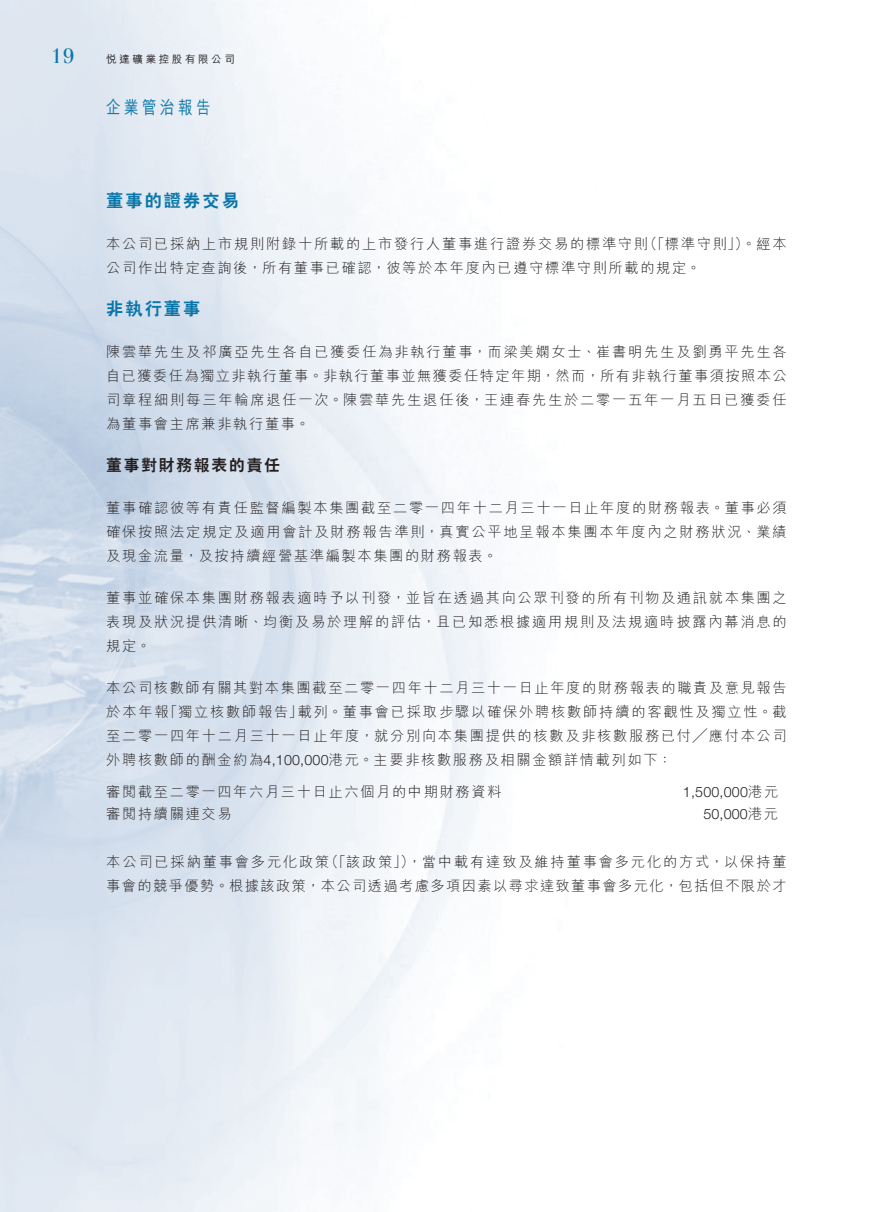
<style>
.page{position:relative;width:893px;height:1212px;background:#fff}
.page>*{position:absolute;margin:0;border:0;box-sizing:border-box;transform-origin:0 0}
.t1{font:21px "Fenice Std";color:#0976a9}
.t2{font:500 18px "M Hei HK";letter-spacing:.25em;color:#0976a9;scale:.8 1}
._03_H1{font:800 17.25px "C Hei 2 HK";letter-spacing:.115em;color:#0976a9}
._04___H2{font:800 15.75px "C Hei 2 HK";letter-spacing:.115em;color:#231f20}
._11_P0{font:300 14.25px/24px "M Hei HK";letter-spacing:.12em;color:#231f20;text-align:justify}
._11_P0-2{font:300 14.25px/24px "M Hei HK";letter-spacing:.1em;color:#231f20}
._31_table_tab_6pt{font:300 14.25px "M Hei HK";letter-spacing:.115em;color:#231f20}
._31_table_tab_6pt-2{font:300 14.25px "Helvetica Neue LT Std";letter-spacing:.015em;color:#231f20}
.t3{font:500 10.5px "M Hei HK";letter-spacing:.25em;color:#231f20}
.s1{font-family:"Helvetica Neue LT Std"}
.s2{font-family:"M Hei HK"}
</style>
<div class="page">
<h1 class="t1" style="left:51px;top:43px;width:25px">19</h1>
<p class="t3" style="left:106px;top:51px;width:130px">悅達礦業控股有限公司</p>
<p class="t2" style="left:106px;top:94px;width:132px">企業管治報告</p>
<p class="_03_H1" style="left:106px;top:189px;width:134px">董事的證券交易</p>
<p class="_11_P0" style="left:643px;top:231px;width:145px">（「標準守則」）。經本</p>
<p class="_11_P0" style="left:106px;top:231px;width:596px">本公司已採納上市規則附錄十所載的上市發行人董事進行證券交易的標準守則<br>公司作出特定查詢後，所有董事已確認，彼等於本年度內已遵守標準守則所載的規定。</p>
<p class="_03_H1" style="left:106px;top:297px;width:96px">非執行董事</p>
<p class="_11_P0" style="left:106px;top:339px;width:682px">陳雲華先生及祁廣亞先生各自已獲委任為非執行董事，而梁美嫻女士、崔書明先生及劉勇平先生各自已獲委任為獨立非執行董事。非執行董事並無獲委任特定年期，然而，所有非執行董事須按照本公司章程細則每三年輪席退任一次。陳雲華先生退任後，王連春先生於二零一五年一月五日已獲委任為董事會主席兼非執行董事。</p>
<p class="_04___H2" style="left:106px;top:454px;width:175px">董事對財務報表的責任</p>
<p class="_11_P0" style="left:106px;top:495px;width:682px">董事確認彼等有責任監督編製本集團截至二零一四年十二月三十一日止年度的財務報表。董事必須確保按照法定規定及適用會計及財務報告準則，真實公平地呈報本集團本年度內之財務狀況、業績及現金流量，及按持續經營基準編製本集團的財務報表。</p>
<p class="_11_P0" style="left:106px;top:585px;width:682px">董事並確保本集團財務報表適時予以刊發，並旨在透過其向公眾刊發的所有刊物及通訊就本集團之表現及狀況提供清晰、均衡及易於理解的評估，且已知悉根據適用規則及法規適時披露內幕消息的規定。</p>
<p class="_11_P0" style="left:106px;top:675px;width:682px;text-align:right">本公司核數師有關其對本集團截至二零一四年十二月三十一日止年度的財務報表的職責及意見報告載列。董事會已採取步驟以確保外聘核數師持續的客觀性及獨立性。截</p>
<p class="_11_P0" style="left:163px;top:699px;width:141px">「獨立核數師報告」</p>
<p class="_11_P0" style="left:106px;top:699px;width:682px;text-align:left">於本年報<br>至二零一四年十二月三十一日止年度，就分別向本集團提供的核數及非核數服務已付╱應付本公司外聘核數師的酬金約為<span class="s1">4,100,000</span>港元。主要非核數服務及相關金額詳情載列如下：</p>
<p class="_31_table_tab_6pt-2" style="left:683px;top:783px;width:97px">1,500,000<span class="s2">港元</span></p>
<p class="_31_table_tab_6pt" style="left:106px;top:782px;width:397px">審閱截至二零一四年六月三十日止六個月的中期財務資料</p>
<p class="_31_table_tab_6pt" style="left:106px;top:804px;width:127px">審閱持續關連交易</p>
<p class="_31_table_tab_6pt-2" style="left:703px;top:806px;width:76px">50,000<span class="s2">港元</span></p>
<p class="_11_P0" style="left:324px;top:849px;width:92px">（「該政策」）</p>
<p class="_11_P0-2" style="left:106px;top:849px;width:682px">本公司已採納董事會多元化政策<br>事會的競爭優勢。根據該政策，本公司透過考慮多項因素以尋求達致董事會多元化，包括但不限於才</p>
<p class="_11_P0" style="left:407px;top:849px;width:381px">，當中載有達致及維持董事會多元化的方式，以保持董</p>
</div>
